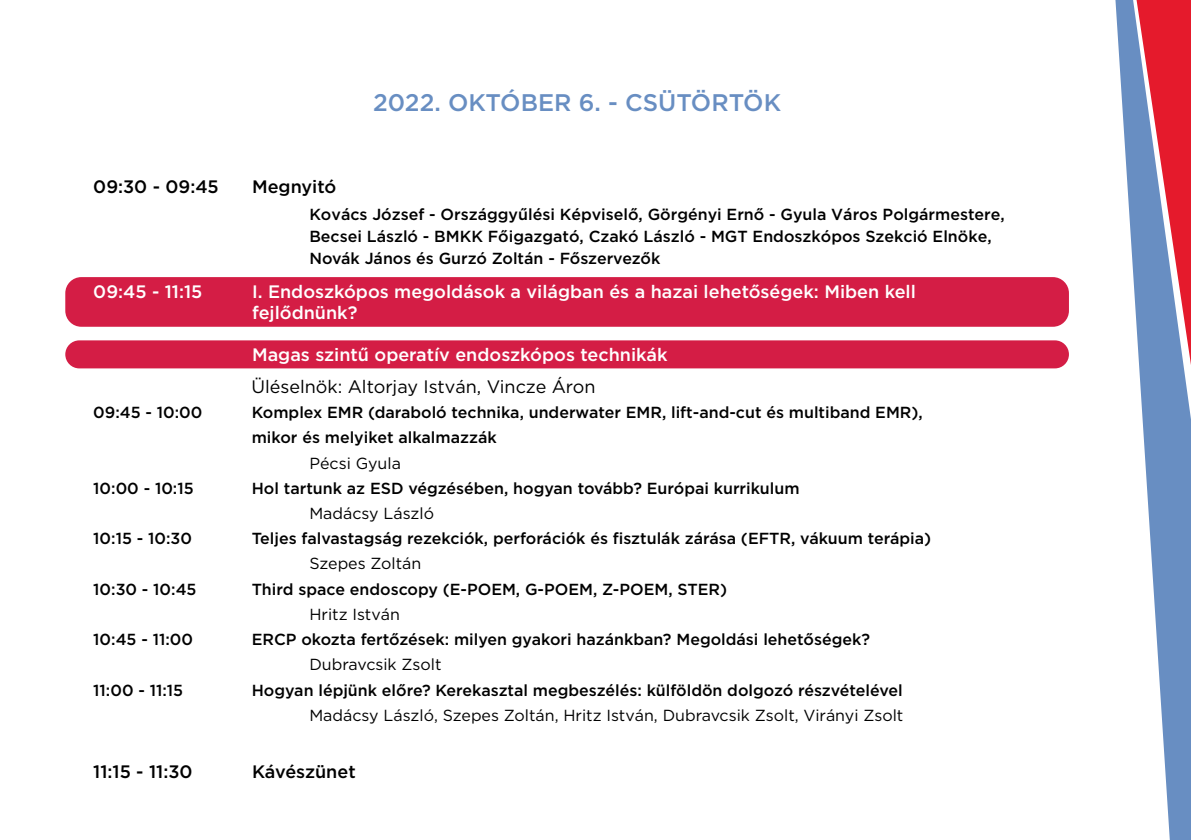
<style>
.page{position:relative;width:1191px;height:840px;background:#fff}
.page>*{position:absolute;margin:0;border:0;box-sizing:border-box;transform-origin:0 0}
.t1{font:500 24px "Gotham";color:#688ec2}
.t2{font:500 18px/21.6px "Gotham";color:#fff}
.t3{font:500 18px "Gotham";color:#000}
.t4{font:18px "Gotham";color:#000}
.t5{font:500 16px/21.8px "Gotham";color:#000}
.t6{font:16px "Gotham";color:#000}
</style>
<div class="page">
<svg style="left:870px;top:0;width:321px;height:839px"></svg>
<div style="left:65px;top:277px;width:1004px;height:49px;background:#d41d45;border-radius:16px"></div>
<div style="left:65px;top:340px;width:1004px;height:28px;background:#d41d45;border-radius:14px"></div>
<h1 class="t1" style="left:373px;top:87px;width:409px">2022. OKTÓBER 6. - CSÜTÖRTÖK</h1>
<p class="t3" style="left:93px;top:174px;width:127px">09:30 - 09:45</p>
<p class="t3" style="left:252px;top:174px;width:86px">Megnyitó</p>
<p class="t5" style="left:309px;top:203px;width:697px">Kovács József - Országgyűlési Képviselő, Görgényi Ernő - Gyula Város Polgármestere,<br>Becsei László - BMKK Főigazgató, Czakó László - MGT Endoszkópos Szekció Elnöke,<br>Novák János és Gurzó Zoltán - Főszervezők</p>
<p class="t2" style="left:93px;top:280px;width:111px">09:45 - 11:15</p>
<p class="t2" style="left:252px;top:280px;width:665px">I. Endoszkópos megoldások a világban és a hazai lehetőségek: Miben kell fejlődnünk?</p>
<p class="t2" style="left:252px;top:343px;width:417px">Magas szintű operatív endoszkópos technikák</p>
<p class="t4" style="left:251px;top:376px;width:346px">Üléselnök: Altorjay István, Vincze Áron</p>
<p class="t5" style="left:93px;top:401px;width:111px">09:45 - 10:00</p>
<p class="t5" style="left:252px;top:399px;width:672px;line-height:25.2px">Komplex EMR (daraboló technika, underwater EMR, lift-and-cut és multiband EMR), mikor és melyiket alkalmazzák</p>
<p class="t6" style="left:309px;top:453px;width:93px">Pécsi Gyula</p>
<p class="t5" style="left:93px;top:476px;width:102px">10:00 - 10:15</p>
<p class="t5" style="left:252px;top:476px;width:549px">Hol tartunk az ESD végzésében, hogyan tovább? Európai kurrikulum</p>
<p class="t6" style="left:309px;top:504px;width:126px">Madácsy László</p>
<p class="t5" style="left:93px;top:527px;width:100px">10:15 - 10:30</p>
<p class="t5" style="left:252px;top:527px;width:681px">Teljes falvastagság rezekciók, perforációk és fisztulák zárása (EFTR, vákuum terápia)</p>
<p class="t6" style="left:309px;top:554px;width:113px">Szepes Zoltán</p>
<p class="t5" style="left:93px;top:577px;width:105px">10:30 - 10:45</p>
<p class="t5" style="left:252px;top:577px;width:477px">Third space endoscopy (E-POEM, G-POEM, Z-POEM, STER)</p>
<p class="t6" style="left:309px;top:605px;width:92px">Hritz István</p>
<p class="t5" style="left:93px;top:628px;width:101px">10:45 - 11:00</p>
<p class="t5" style="left:252px;top:628px;width:620px">ERCP okozta fertőzések: milyen gyakori hazánkban? Megoldási lehetőségek?</p>
<p class="t6" style="left:309px;top:655px;width:134px">Dubravcsik Zsolt</p>
<p class="t5" style="left:93px;top:678px;width:91px">11:00 - 11:15</p>
<p class="t5" style="left:252px;top:678px;width:652px">Hogyan lépjünk előre? Kerekasztal megbeszélés: külföldön dolgozó részvételével</p>
<p class="t6" style="left:309px;top:705px;width:595px">Madácsy László, Szepes Zoltán, Hritz István, Dubravcsik Zsolt, Virányi Zsolt</p>
<p class="t3" style="left:93px;top:759px;width:101px">11:15 - 11:30</p>
<p class="t3" style="left:252px;top:759px;width:105px">Kávészünet</p>
</div>
